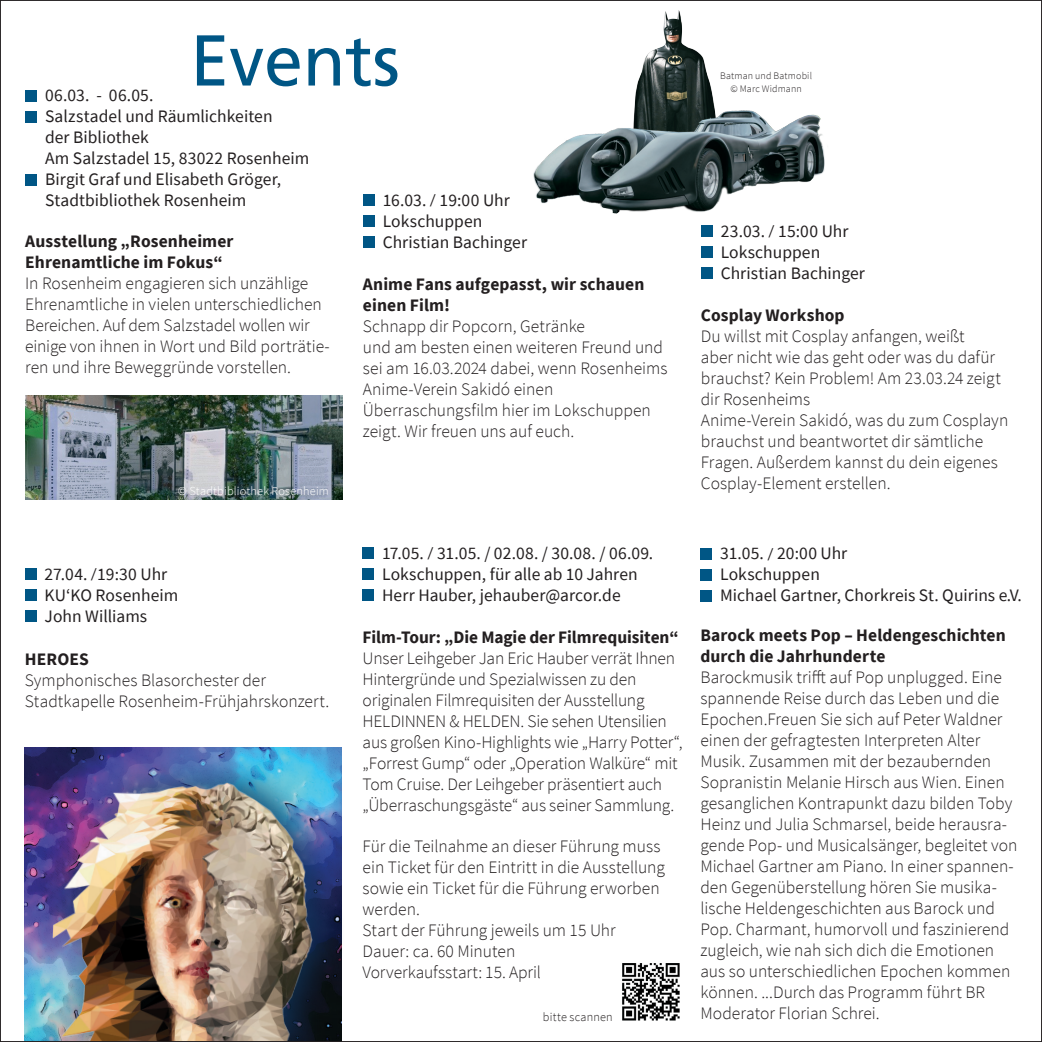
<style>
.page{position:relative;width:1042px;height:1042px;background:#fff}
.page>*{position:absolute;margin:0;border:0;box-sizing:border-box;transform-origin:0 0}
.t1{font:71.92px "Frutiger LT";color:#005685}
.t2{font:300 17.5px/21px "Source Sans Pro";color:#231f20}
.t3{font:17.5px/21px "Source Sans Pro";letter-spacing:.005em;color:#231f20}
.t4{font:300 12.25px "Source Sans Pro";letter-spacing:.015em;color:#fff}
.t5{font:300 12.25px "Source Sans Pro";letter-spacing:.015em;color:#231f20}
.t6{font:300 9.97px/12.8px "Source Sans Pro";letter-spacing:.015em;color:#231f20;text-align:center}
.s1{font-weight:700}
.s2{font-size:14px}
</style>
<div class="page">
<div style="left:25px;top:568px;width:11px;height:12px;background:#005685"></div>
<div style="left:25px;top:589px;width:11px;height:12px;background:#005685"></div>
<div style="left:25px;top:610px;width:11px;height:12px;background:#005685"></div>
<div style="left:362px;top:547px;width:12px;height:12px;background:#005685"></div>
<div style="left:362px;top:568px;width:12px;height:12px;background:#005685"></div>
<div style="left:362px;top:589px;width:12px;height:12px;background:#005685"></div>
<div style="left:700px;top:548px;width:12px;height:11px;background:#005685"></div>
<div style="left:700px;top:569px;width:12px;height:11px;background:#005685"></div>
<div style="left:700px;top:590px;width:12px;height:11px;background:#005685"></div>
<img style="left:622px;top:963px;width:58px;height:58px">
<img style="left:25px;top:748px;width:317px;height:292px">
<div style="left:35px;top:752px;width:312px;height:290px;background:#0d365b;opacity:.8"></div>
<img style="left:39px;top:780px;width:293px;height:260px">
<img style="left:635px;top:10px;width:78px;height:88px">
<img style="left:533px;top:98px;width:292px;height:139px">
<div style="left:363px;top:195px;width:11px;height:11px;background:#005685"></div>
<div style="left:363px;top:216px;width:11px;height:11px;background:#005685"></div>
<div style="left:363px;top:237px;width:11px;height:11px;background:#005685"></div>
<div style="left:701px;top:226px;width:11px;height:11px;background:#005685"></div>
<div style="left:701px;top:247px;width:11px;height:11px;background:#005685"></div>
<div style="left:701px;top:268px;width:11px;height:11px;background:#005685"></div>
<div style="left:25px;top:90px;width:12px;height:11px;background:#005685"></div>
<div style="left:25px;top:111px;width:12px;height:11px;background:#005685"></div>
<div style="left:25px;top:174px;width:12px;height:11px;background:#005685"></div>
<img style="left:25px;top:396px;width:317px;height:103px">
<p class="t1" style="left:190px;top:18px;width:211px">Events</p>
<p class="t3" style="left:45px;top:85px;width:266px">06.03. - 06.05.<br>Salzstadel und Räumlichkeiten<br>der Bibliothek<br>Am Salzstadel 15, 83022 Rosenheim<br>Birgit Graf und Elisabeth Gröger,<br>Stadtbibliothek Rosenheim</p>
<p class="t2" style="left:25px;top:231px;width:306px"><span class="s1">Ausstellung „Rosenheimer Ehrenamtliche im Fokus“<br></span>In Rosenheim engagieren sich unzählige Ehrenamtliche in vielen unterschiedlichen Bereichen. Auf dem Salzstadel wollen wir einige von ihnen in Wort und Bild porträtie&shy;ren und ihre Beweggründe vorstellen.</p>
<p class="t4" style="left:178px;top:483px;width:152px">© Stadtbibliothek Rosenheim</p>
<p class="t3" style="left:383px;top:190px;width:146px">16.03. <span class="s2">/</span> 19:00 Uhr<br>Lokschuppen<br>Christian Bachinger</p>
<p class="t2" style="left:363px;top:274px;width:306px"><span class="s1">Anime Fans aufgepasst, wir schauen einen Film!<br></span>Schnapp dir Popcorn, Getränke<br>und am besten einen weiteren Freund und sei am 16.03.2024 dabei, wenn Rosenheims<br>Anime-Verein Sakidó einen<br>Überraschungsfilm hier im Lokschuppen zeigt. Wir freuen uns auf euch.</p>
<p class="t6" style="left:720px;top:69px;width:93px">Batman und Batmobil © Marc Widmann</p>
<p class="t3" style="left:721px;top:221px;width:146px">23.03. <span class="s2">/</span> 15:00 Uhr<br>Lokschuppen<br>Christian Bachinger</p>
<p class="t2" style="left:701px;top:304px;width:309px"><span class="s1">Cosplay Workshop<br></span>Du willst mit Cosplay anfangen, weißt<br>aber nicht wie das geht oder was du dafür brauchst? Kein Problem! Am 23.03.24 zeigt dir Rosenheims<br>Anime-Verein Sakidó, was du zum Cosplayn brauchst und beantwortet dir sämtliche Fragen. Außerdem kannst du dein eigenes Cosplay-Element erstellen.</p>
<p class="t3" style="left:45px;top:563px;width:135px">27.04. <span class="s2">/</span>19:30 Uhr<br>KU‘KO Rosenheim<br>John Williams</p>
<p class="t2" style="left:25px;top:648px;width:306px"><span class="s1">HEROES<br></span>Symphonisches Blasorchester der<br>Stadtkapelle Rosenheim-Frühjahrskonzert.</p>
<p class="t3" style="left:382px;top:542px;width:273px">17.05. <span class="s2">/</span> 31.05. / 02.08. / 30.08. / 06.09.<br>Lokschuppen, für alle ab 10 Jahren<br>Herr Hauber, jehauber@arcor.de</p>
<p class="t2" style="left:362px;top:626px;width:322px"><span class="s1">Film-Tour: „Die Magie der Filmrequisiten“ </span>Unser Leihgeber Jan Eric Hauber verrät Ihnen Hintergründe und Spezialwissen zu den originalen Filmrequisiten der Ausstellung HELDINNEN &amp; HELDEN. Sie sehen Utensilien aus großen Kino-Highlights wie „Harry Potter“, „Forrest Gump“ oder „Operation Walküre“ mit Tom Cruise. Der Leihgeber präsentiert auch „Überraschungsgäste“ aus seiner Sammlung.</p>
<p class="t2" style="left:700px;top:625px;width:318px"><span class="s1">Barock meets Pop – Heldengeschichten durch die Jahrhunderte<br></span>Barockmusik trifft auf Pop unplugged. Eine spannende Reise durch das Leben und die Epochen.Freuen Sie sich auf Peter Waldner einen der gefragtesten Interpreten Alter Musik. Zusammen mit der bezaubernden Sopranistin Melanie Hirsch aus Wien. Einen gesanglichen Kontrapunkt dazu bilden Toby Heinz und Julia Schmarsel, beide herausra&shy;gende Pop- und Musicalsänger, begleitet von Michael Gartner am Piano. In einer spannen&shy;den Gegenüberstellung hören Sie musika&shy;lische Heldengeschichten aus Barock und Pop. Charmant, humorvoll und faszinierend zugleich, wie nah sich dich die Emotionen aus so unterschiedlichen Epochen kommen können. ...Durch das Programm führt BR Moderator Florian Schrei.</p>
<p class="t3" style="left:720px;top:543px;width:303px">31.05. <span class="s2">/</span> 20:00 Uhr<br>Lokschuppen<br>Michael Gartner, Chorkreis St. Quirins e.V.</p>
<p class="t2" style="left:363px;top:836px;width:304px">Für die Teilnahme an dieser Führung muss ein Ticket für den Eintritt in die Ausstellung sowie ein Ticket für die Führung erworben werden.<br>Start der Führung jeweils um 15 Uhr<br>Dauer: ca. 60 Minuten<br>Vorverkaufsstart: 15. April</p>
<p class="t5" style="left:543px;top:1009px;width:71px">bitte scannen</p>
</div>
